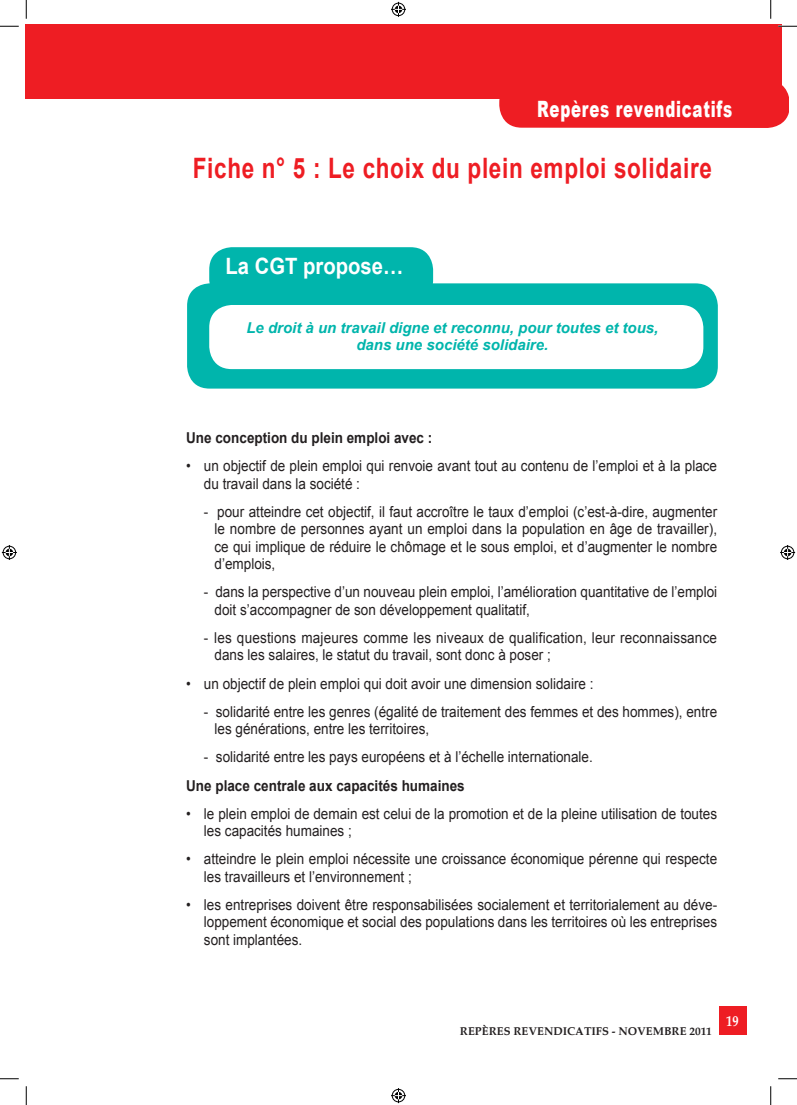
<style>
.page{position:relative;width:797px;height:1105px;background:#fff}
.page>*{position:absolute;margin:0;border:0;box-sizing:border-box;transform-origin:0 0}
.titre__repères_reven{font:700 28.12px "Arial";letter-spacing:.03em;color:#ee1d23;scale:.8 1}
.titre__repères_reven-2{font:900 22.5px "Arial";letter-spacing:.05em;color:#fff;scale:.67 1}
.sous_titre_fiches{font:700 22.5px "Arial";color:#fff;scale:.9 1}
.txt_cgt_propose{font:15px/17.5px "Arial";color:#231f20;scale:.9 1}
.sous_titre__cgt_prop{font:italic 700 15px/17.5px "Arial";color:#00b5ac;text-align:center}
.txt_cgt_propose-2{font:700 15px "Arial";color:#231f20;scale:.9 1}
.t1{font:700 15px "Palatino";color:#fff;scale:.83 1}
.t2{font:700 11.25px "Palatino";color:#231f20}
</style>
<div class="page">
<div style="left:25px;top:24px;width:756px;height:75px;background:#ee1d23"></div>
<div style="left:499px;top:80px;width:289px;height:48px;background:#ee1d23"></div>
<div style="left:719px;top:1006px;width:27px;height:28px;background:#ee1d23"></div>
<div style="left:209px;top:247px;width:224px;height:55px;background:#00b5ac;border-radius:22px"></div>
<div style="left:187px;top:283px;width:530px;height:106px;background:#00b5ac;border-radius:22px"></div>
<div style="left:209px;top:305px;width:494px;height:64px;background:#fff;border-radius:22px"></div>
<svg style="left:0;top:25px;width:19px;height:2px"></svg>
<svg style="left:778px;top:25px;width:19px;height:2px"></svg>
<svg style="left:0;top:1078px;width:19px;height:1px"></svg>
<svg style="left:778px;top:1078px;width:19px;height:1px"></svg>
<svg style="left:25px;top:0;width:2px;height:19px"></svg>
<svg style="left:25px;top:1086px;width:2px;height:19px"></svg>
<svg style="left:770px;top:0;width:1px;height:19px"></svg>
<svg style="left:770px;top:1086px;width:1px;height:19px"></svg>
<svg style="left:391px;top:2px;width:15px;height:15px"></svg>
<svg style="left:391px;top:1088px;width:15px;height:15px"></svg>
<svg style="left:2px;top:545px;width:15px;height:15px"></svg>
<svg style="left:780px;top:545px;width:15px;height:15px"></svg>
<p class="titre__repères_reven-2" style="left:537px;top:96px;width:293px">Repères revendicatifs</p>
<p class="titre__repères_reven" style="left:193px;top:150px;width:650px">Fiche n° 5 : Le choix du plein emploi solidaire</p>
<p class="sous_titre_fiches" style="left:225px;top:251px;width:199px">La CGT propose…</p>
<p class="sous_titre__cgt_prop" style="left:246px;top:319px;width:413px">Le droit à un travail digne et reconnu, pour toutes et tous, dans une société solidaire.</p>
<p class="txt_cgt_propose-2" style="left:186px;top:428px;width:275px">Une conception du plein emploi avec :</p>
<p class="txt_cgt_propose" style="left:204px;top:457px;width:571px;text-indent:-18px">• un objectif de plein emploi qui renvoie avant tout au contenu de l’emploi et à la place du travail dans la société :</p>
<p class="txt_cgt_propose" style="left:214px;top:503px;width:560px;text-align:justify;text-indent:-11px">- pour atteindre cet objectif, il faut accroître le taux d’emploi (c’est-à-dire, augmenter le nombre de personnes ayant un emploi dans la population en âge de travailler), ce qui implique de réduire le chômage et le sous emploi, et d’augmenter le nombre d’emplois,</p>
<p class="txt_cgt_propose" style="left:214px;top:583px;width:560px;text-indent:-11px">- dans la perspective d’un nouveau plein emploi, l’amélioration quantitative de l’emploi doit s’accompagner de son développement qualitatif,</p>
<p class="txt_cgt_propose" style="left:214px;top:629px;width:560px;text-indent:-11px">- les questions majeures comme les niveaux de qualification, leur reconnaissance dans les salaires, le statut du travail, sont donc à poser ;</p>
<p class="txt_cgt_propose" style="left:186px;top:675px;width:454px">• un objectif de plein emploi qui doit avoir une dimension solidaire :</p>
<p class="txt_cgt_propose" style="left:214px;top:703px;width:560px;text-indent:-11px">- solidarité entre les genres (égalité de traitement des femmes et des hommes), entre les générations, entre les territoires,</p>
<p class="txt_cgt_propose" style="left:204px;top:748px;width:433px">- solidarité entre les pays européens et à l’échelle internationale.</p>
<p class="txt_cgt_propose-2" style="left:186px;top:775px;width:311px">Une place centrale aux capacités humaines</p>
<p class="txt_cgt_propose" style="left:204px;top:805px;width:571px;text-indent:-18px">• le plein emploi de demain est celui de la promotion et de la pleine utilisation de toutes les capacités humaines ;</p>
<p class="txt_cgt_propose" style="left:204px;top:850px;width:571px;text-indent:-18px">• atteindre le plein emploi nécessite une croissance économique pérenne qui respecte les travailleurs et l’environnement ;</p>
<p class="txt_cgt_propose" style="left:204px;top:896px;width:571px;text-align:justify;text-indent:-18px">• les entreprises doivent être responsabilisées socialement et territorialement au déve&shy;loppement économique et social des populations dans les territoires où les entreprises sont implantées.</p>
<p class="t2" style="left:460px;top:1021px;width:253px">REPÈRES REVENDICATIFS - NOVEMBRE 2011</p>
<p class="t1" style="left:726px;top:1008px;width:17px">19</p>
</div>
